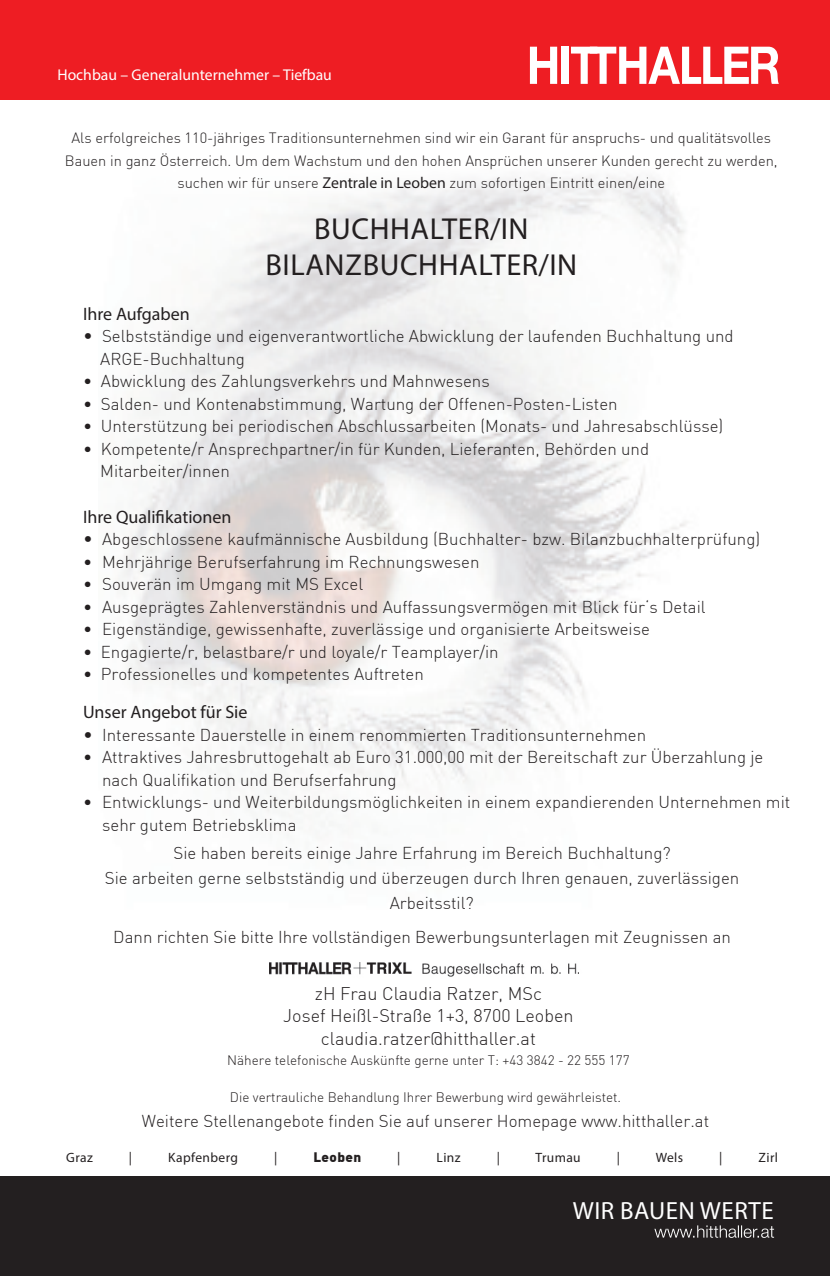
<style>
.page{position:relative;width:830px;height:1276px;background:#fff}
.page>*{position:absolute;margin:0;border:0;box-sizing:border-box;transform-origin:0 0}
.t1{font:30.38px "Myriad Pro";letter-spacing:.02em;color:#231f20}
.t2{font:24.97px "Myriad Pro";letter-spacing:.02em;color:#fff}
.t3{font:300 18px "DIN";color:#231f20}
.t4{font:18px "Myriad Pro";color:#231f20}
.t5{font:300 16.88px/22.5px "DIN";color:#231f20}
.t6{font:15.75px "Myriad Pro";color:#fff}
.t7{font:300 14.62px/22.5px "DIN";color:#231f20;text-align:center}
.t8{font:300 13.5px "DIN";color:#231f20}
.t9{font:13.5px "Myriad Pro";letter-spacing:.03em;color:#231f20}
.t10{font:900 13.5px "DIN";letter-spacing:.03em;color:#231f20}
.s1{font-family:"Myriad Pro";font-weight:400;font-size:15.75px}
.s2{font-size:18px}
</style>
<div class="page">
<div style="left:0;top:0;width:829px;height:100px;background:#ee1d23"></div>
<svg style="left:529px;top:47px;width:28px;height:37px"></svg>
<div style="left:560px;top:47px;width:8px;height:37px;background:#fff"></div>
<svg style="left:571px;top:47px;width:207px;height:37px"></svg>
<div style="left:0;top:1176px;width:829px;height:100px;background:#231f20"></div>
<svg style="left:654px;top:1225px;width:119px;height:12px"></svg>
<img style="left:269px;top:962px;width:310px;height:15px">
<p class="t6" style="left:57px;top:65px;width:276px">Hochbau – Generalunternehmer – Tiefbau</p>
<p class="t7" style="left:65px;top:127px;width:714px">Als erfolgreiches 110-jähriges Traditionsunternehmen sind wir ein Garant für anspruchs- und qualitätsvolles<br>Bauen in ganz Österreich. Um dem Wachstum und den hohen Ansprüchen unserer Kunden gerecht zu werden, suchen wir für unsere <span class="s1">Zentrale in Leoben</span> zum sofortigen Eintritt einen/eine</p>
<p class="t1" style="left:314px;top:210px;width:216px">BUCHHALTER/IN</p>
<p class="t1" style="left:265px;top:246px;width:313px">BILANZBUCHHALTER/IN</p>
<p class="t4" style="left:83px;top:303px;width:108px">Ihre Aufgaben</p>
<p class="t5" style="left:83px;top:325px;width:652px"><span class="s2">•</span> Selbstständige und eigenverantwortliche Abwicklung der laufenden Buchhaltung und</p>
<p class="t5" style="left:100px;top:347px;width:146px">ARGE-Buchhaltung</p>
<p class="t5" style="left:83px;top:370px;width:408px">• Abwicklung des Zahlungsverkehrs und Mahnwesens</p>
<p class="t5" style="left:83px;top:392px;width:536px">• Salden- und Kontenabstimmung, Wartung der Offenen-Posten-Listen</p>
<p class="t5" style="left:83px;top:415px;width:641px">• Unterstützung bei periodischen Abschlussarbeiten (Monats- und Jahresabschlüsse)</p>
<p class="t5" style="left:83px;top:437px;width:567px">• Kompetente/r Ansprechpartner/in für Kunden, Lieferanten, Behörden und</p>
<p class="t5" style="left:100px;top:460px;width:131px">Mitarbeiter/innen</p>
<p class="t4" style="left:83px;top:505px;width:150px">Ihre Qualifikationen</p>
<p class="t5" style="left:83px;top:527px;width:678px"><span class="s2">•</span> Abgeschlossene kaufmännische Ausbildung (Buchhalter- bzw. Bilanzbuchhalterprüfung)</p>
<p class="t5" style="left:83px;top:550px;width:398px">• Mehrjährige Berufserfahrung im Rechnungswesen</p>
<p class="t5" style="left:83px;top:572px;width:281px">• Souverän im Umgang mit MS Excel</p>
<p class="t5" style="left:83px;top:595px;width:624px">• Ausgeprägtes Zahlenverständnis und Auffassungsvermögen mit Blick für‘s Detail</p>
<p class="t5" style="left:83px;top:617px;width:568px">• Eigenständige, gewissenhafte, zuverlässige und organisierte Arbeitsweise</p>
<p class="t5" style="left:83px;top:640px;width:417px">• Engagierte/r, belastbare/r und loyale/r Teamplayer/in</p>
<p class="t5" style="left:83px;top:662px;width:342px">• Professionelles und kompetentes Auftreten</p>
<p class="t4" style="left:83px;top:701px;width:166px">Unser Angebot für Sie</p>
<p class="t5" style="left:83px;top:723px;width:564px"><span class="s2">•</span> Interessante Dauerstelle in einem renommierten Traditionsunternehmen</p>
<p class="t5" style="left:102px;top:746px;width:662px;text-indent:-19px">• Attraktives Jahresbruttogehalt ab Euro 31.000,00 mit der Bereitschaft zur Überzahlung je nach Qualifikation und Berufserfahrung</p>
<p class="t5" style="left:102px;top:791px;width:689px;text-indent:-19px">• Entwicklungs- und Weiterbildungsmöglichkeiten in einem expandierenden Unternehmen mit sehr gutem Betriebsklima</p>
<p class="t5" style="left:173px;top:842px;width:498px">Sie haben bereits einige Jahre Erfahrung im Bereich Buchhaltung?</p>
<p class="t5" style="left:389px;top:865px;width:351px;line-height:24.8px;text-indent:-284px">Sie arbeiten gerne selbstständig und überzeugen durch Ihren genauen, zuverlässigen<br>Arbeitsstil?</p>
<p class="t5" style="left:113px;top:925px;width:619px">Dann richten Sie bitte Ihre vollständigen Bewerbungsunterlagen mit Zeugnissen an</p>
<p class="t3" style="left:315px;top:982px;width:228px">zH Frau Claudia Ratzer, MSc</p>
<p class="t3" style="left:283px;top:1004px;width:292px">Josef Heißl-Straße 1+3, 8700 Leoben</p>
<p class="t3" style="left:321px;top:1027px;width:216px">claudia.ratzer@hitthaller.at</p>
<p class="t8" style="left:227px;top:1051px;width:404px">Nähere telefonische Auskünfte gerne unter T: +43 3842 - 22 555 177</p>
<p class="t8" style="left:230px;top:1089px;width:392px">Die vertrauliche Behandlung Ihrer Bewerbung wird gewährleistet.</p>
<p class="t5" style="left:142px;top:1109px;width:568px">Weitere Stellenangebote finden Sie auf unserer Homepage www.hitthaller.at</p>
<p class="t9" style="left:66px;top:1149px;width:28px">Graz</p>
<p class="t9" style="left:129px;top:1149px;width:5px">|</p>
<p class="t9" style="left:168px;top:1149px;width:71px">Kapfenberg</p>
<p class="t9" style="left:274px;top:1149px;width:5px">|</p>
<p class="t10" style="left:313px;top:1147px;width:49px">Leoben</p>
<p class="t9" style="left:397px;top:1149px;width:5px">|</p>
<p class="t9" style="left:436px;top:1149px;width:26px">Linz</p>
<p class="t9" style="left:496px;top:1149px;width:5px">|</p>
<p class="t9" style="left:535px;top:1149px;width:47px">Trumau</p>
<p class="t9" style="left:616px;top:1149px;width:5px">|</p>
<p class="t9" style="left:655px;top:1149px;width:29px">Wels</p>
<p class="t9" style="left:719px;top:1149px;width:5px">|</p>
<p class="t9" style="left:758px;top:1149px;width:21px">Zirl</p>
<p class="t2" style="left:572px;top:1195px;width:202px">WIR BAUEN WERTE</p>
</div>
